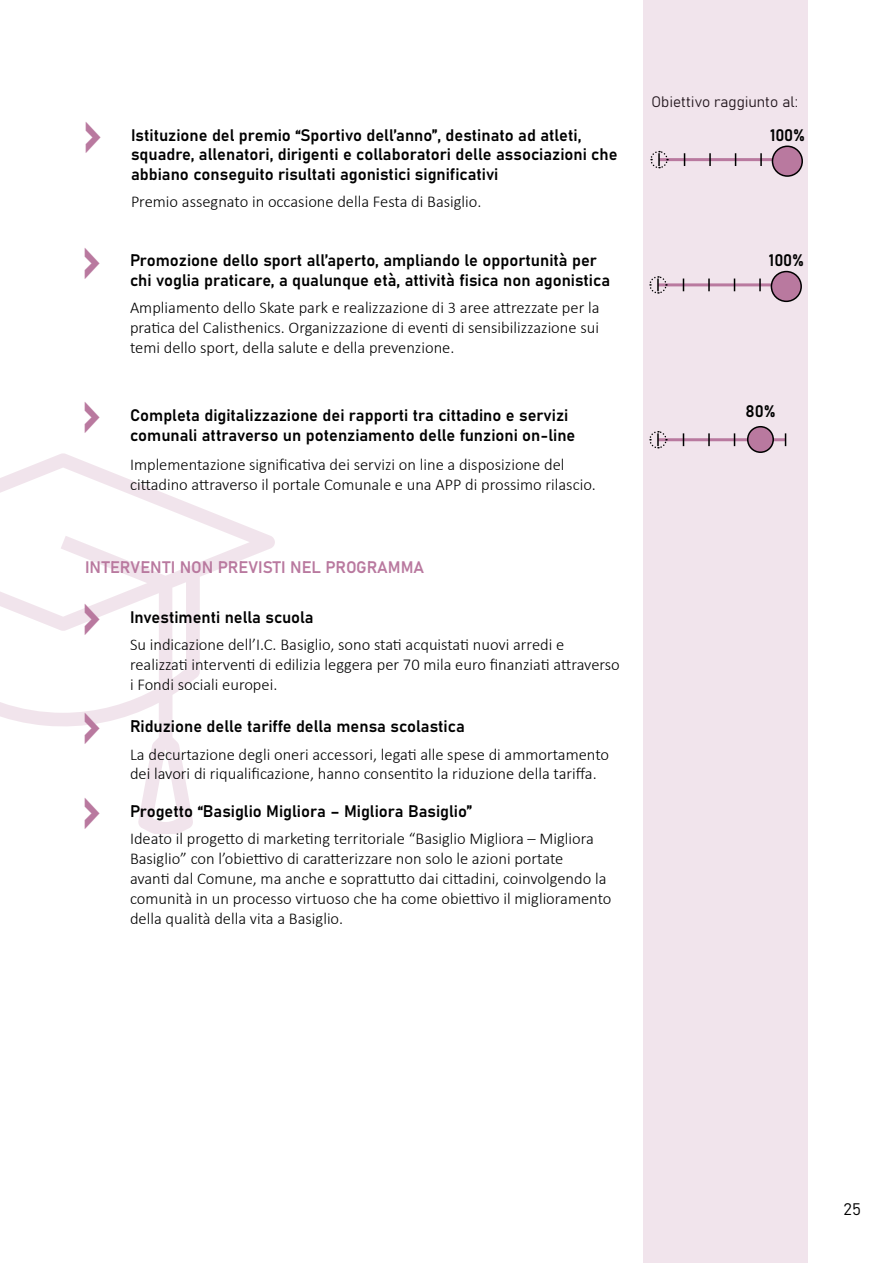
<style>
.page{position:relative;width:893px;height:1263px;background:#fff}
.page>*{position:absolute;margin:0;border:0;box-sizing:border-box;transform-origin:0 0}
.t1{font:78.75px "Bahnschrift";color:#b9799f;scale:.57 1}
.t2{font:300 16.5px/19.8px "Calibri";color:#000}
.t3{font:16.5px/19.8px "Bahnschrift";color:#000}
.t4{font:16.5px "Bahnschrift";color:#b9799f}
.t5{font:15px "Bahnschrift";color:#000}
</style>
<div class="page">
<svg style="left:0;top:453px;width:275px;height:381px"></svg>
<div style="left:643px;top:0;width:165px;height:1263px;background:#f1e4ec"></div>
<hr style="left:658px;top:438px;width:127px;height:3px;background:#b9799f">
<svg style="left:649px;top:431px;width:19px;height:18px"></svg>
<svg style="left:708px;top:433px;width:2px;height:13px"></svg>
<svg style="left:734px;top:433px;width:1px;height:13px"></svg>
<svg style="left:683px;top:433px;width:1px;height:13px"></svg>
<svg style="left:785px;top:433px;width:1px;height:13px"></svg>
<div style="left:748px;top:427px;width:25px;height:25px;background:#b9799f;border-radius:50%"></div>
<div style="left:747px;top:426px;width:27px;height:27px;border:2px solid #000;border-radius:50%"></div>
<hr style="left:658px;top:283px;width:127px;height:3px;background:#b9799f">
<svg style="left:649px;top:276px;width:19px;height:18px"></svg>
<svg style="left:708px;top:279px;width:2px;height:12px"></svg>
<svg style="left:734px;top:279px;width:1px;height:12px"></svg>
<svg style="left:683px;top:279px;width:1px;height:12px"></svg>
<svg style="left:759px;top:279px;width:2px;height:12px"></svg>
<div style="left:771px;top:272px;width:30px;height:29px;background:#b9799f;border-radius:50%"></div>
<div style="left:771px;top:271px;width:31px;height:31px;border:2px solid #000;border-radius:50%"></div>
<hr style="left:659px;top:158px;width:128px;height:3px;background:#b9799f">
<svg style="left:650px;top:150px;width:19px;height:19px"></svg>
<svg style="left:709px;top:153px;width:2px;height:13px"></svg>
<svg style="left:735px;top:153px;width:1px;height:13px"></svg>
<svg style="left:684px;top:153px;width:1px;height:13px"></svg>
<svg style="left:760px;top:153px;width:2px;height:13px"></svg>
<div style="left:772px;top:146px;width:30px;height:30px;background:#b9799f;border-radius:50%"></div>
<div style="left:772px;top:146px;width:31px;height:31px;border:2px solid #000;border-radius:50%"></div>
<h1 class="t1" style="left:83px;top:76px;width:35px">&gt;</h1>
<h1 class="t1" style="left:82px;top:201px;width:35px">&gt;</h1>
<h1 class="t1" style="left:82px;top:356px;width:35px">&gt;</h1>
<p class="t3" style="left:131px;top:124px;width:488px">Istituzione del premio “Sportivo dell’anno”, destinato ad atleti, squadre, allenatori, dirigenti e collaboratori delle associazioni che abbiano conseguito risultati agonistici significativi</p>
<p class="t2" style="left:131px;top:191px;width:352px">Premio assegnato in occasione della Festa di Basiglio.</p>
<p class="t3" style="left:130px;top:249px;width:482px">Promozione dello sport all’aperto, ampliando le opportunità per chi voglia praticare, a qualunque età, attività fisica non agonistica</p>
<p class="t2" style="left:130px;top:298px;width:471px;text-align:justify">Ampliamento dello Skate park e realizzazione di 3 aree attrezzate per la pratica del Calisthenics. Organizzazione di eventi di sensibilizzazione sui temi dello sport, della salute e della prevenzione.</p>
<p class="t5" style="left:651px;top:90px;width:148px">Obiettivo raggiunto al:</p>
<p class="t3" style="left:770px;top:124px;width:36px">100%</p>
<p class="t3" style="left:769px;top:249px;width:36px">100%</p>
<p class="t3" style="left:130px;top:404px;width:447px">Completa digitalizzazione dei rapporti tra cittadino e servizi comunali attraverso un potenziamento delle funzioni on-line</p>
<p class="t3" style="left:746px;top:400px;width:31px">80%</p>
<p class="t2" style="left:130px;top:454px;width:467px">Implementazione significativa dei servizi on line a disposizione del cittadino attraverso il portale Comunale e una APP di prossimo rilascio.</p>
<p class="t4" style="left:85px;top:554px;width:341px">INTERVENTI NON PREVISTI NEL PROGRAMMA</p>
<h1 class="t1" style="left:82px;top:558px;width:35px">&gt;</h1>
<h1 class="t1" style="left:82px;top:667px;width:35px">&gt;</h1>
<h1 class="t1" style="left:82px;top:752px;width:35px">&gt;</h1>
<p class="t3" style="left:130px;top:606px;width:185px">Investimenti nella scuola</p>
<p class="t2" style="left:130px;top:635px;width:491px">Su indicazione dell’I.C. Basiglio, sono stati acquistati nuovi arredi e realizzati interventi di edilizia leggera per 70 mila euro finanziati attraverso i Fondi sociali europei.</p>
<p class="t3" style="left:130px;top:715px;width:336px">Riduzione delle tariffe della mensa scolastica</p>
<p class="t2" style="left:130px;top:744px;width:481px">La decurtazione degli oneri accessori, legati alle spese di ammortamento dei lavori di riqualificazione, hanno consentito la riduzione della tariffa.</p>
<p class="t3" style="left:130px;top:800px;width:344px">Progetto “Basiglio Migliora – Migliora Basiglio”</p>
<p class="t2" style="left:130px;top:829px;width:483px">Ideato il progetto di marketing territoriale “Basiglio Migliora – Migliora Basiglio” con l’obiettivo di caratterizzare non solo le azioni portate<br>avanti dal Comune, ma anche e soprattutto dai cittadini, coinvolgendo la comunità in un processo virtuoso che ha come obiettivo il miglioramento della qualità della vita a Basiglio.</p>
<p class="t3" style="left:844px;top:1198px;width:19px">25</p>
</div>
